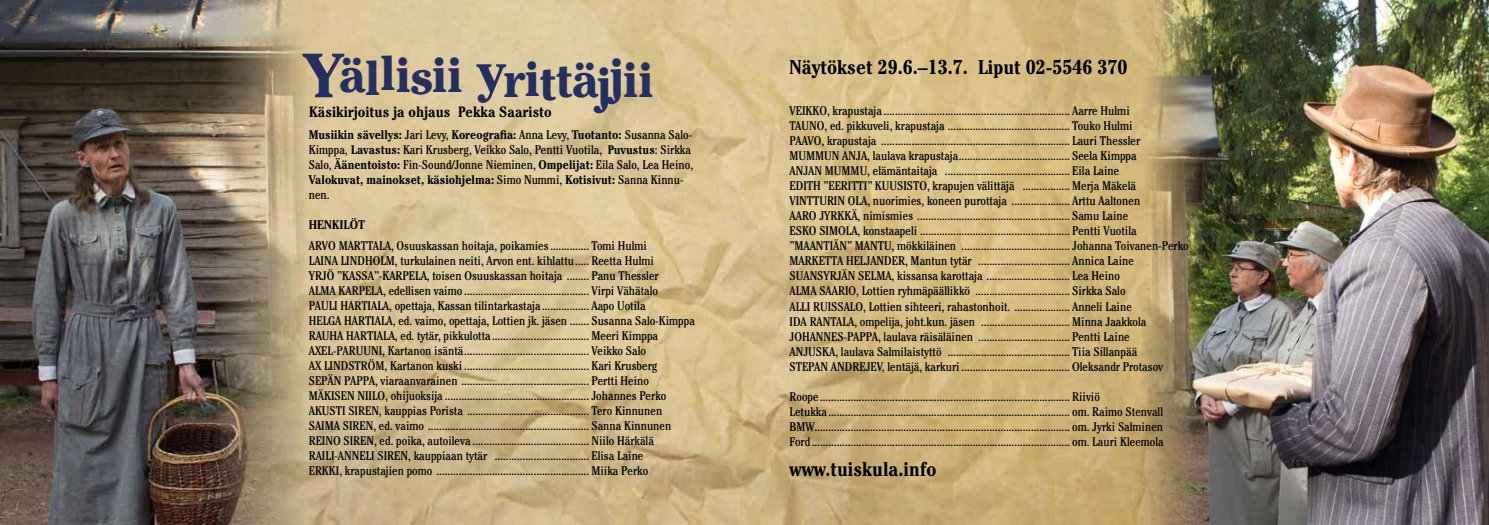
<style>
.page{position:relative;width:1489px;height:525px;background:#fff}
.page>*{position:absolute;margin:0;border:0;box-sizing:border-box;transform-origin:0 0}
.t1{font:700 48.5px "Cheltenham";color:#253061}
.t2{font:700 condensed 20px "Cheltenham";color:#000}
.t3{font:700 condensed 15px "Cheltenham";color:#000}
.t4{font:condensed 12.5px/15px "Cheltenham";color:#000}
.t5{font:700 condensed 12.5px "Cheltenham";color:#000}
.s1{font-size:61.88px}
.s2{font-size:55px}
.s3{font-weight:700}
</style>
<div class="page">
<img style="left:884px;top:0;width:37px;height:524px">
<img style="left:921px;top:0;width:567px;height:524px">
<img style="left:0;top:0;width:884px;height:524px">
<h1 class="t1" style="left:302px;top:50px;width:353px"><span class="s1">Y</span>ällisii <span class="s2">y</span>rittäjjii</h1>
<p class="t3" style="left:309px;top:103px;width:244px">Käsikirjoitus ja ohjaus Pekka Saaristo</p>
<p class="t4" style="left:309px;top:127px;width:386px"><span class="s3">Musiikin sävellys:</span> Jari Levy, <span class="s3">Koreografia:</span> Anna Levy, <span class="s3">Tuotanto:</span> Susanna Salo-Kimppa, <span class="s3">Lavastus:</span> Kari Krusberg, Veikko Salo, Pentti Vuotila, <span class="s3">Puvustus</span>: Sirkka Salo, <span class="s3">Äänentoisto:</span> Fin-Sound/Jonne Nieminen, <span class="s3">Ompelijat:</span> Eila Salo, Lea Heino, <span class="s3">Valokuvat, mainokset, käsiohjelma:</span> Simo Nummi, <span class="s3">Kotisivut:</span> Sanna Kinnu&shy;nen.</p>
<p class="t5" style="left:309px;top:217px;width:58px">HENKILÖT</p>
<p class="t4" style="left:309px;top:238px;width:387px">ARVO MARTTALA, Osuuskassan hoitaja, poikamies.............. Tomi Hulmi<br>LAINA LINDHOLM, turkulainen neiti, Arvon ent. kihlattu..... Reetta Hulmi<br>YRJÖ ”KASSA”-KARPELA, toisen Osuuskassan hoitaja ........ Panu Thessler<br>ALMA KARPELA, edellisen vaimo ............................................. Virpi Vähätalo<br>PAULI HARTIALA, opettaja, Kassan tilintarkastaja ................. Aapo Uotila<br>HELGA HARTIALA, ed. vaimo, opettaja, Lottien jk. jäsen ....... Susanna Salo-Kimppa RAUHA HARTIALA, ed. tytär, pikkulotta................................... Meeri Kimppa AXEL-PARUUNI, Kartanon isäntä............................................. Veikko Salo<br>AX LINDSTRÖM, Kartanon kuski ............................................. Kari Krusberg<br>SEPÄN PAPPA, viaraanvarainen .............................................. Pertti Heino MÄKISEN NIILO, ohijuoksija .................................................... Johannes Perko AKUSTI SIREN, kauppias Porista ............................................ Tero Kinnunen SAIMA SIREN, ed. vaimo .......................................................... Sanna Kinnunen REINO SIREN, ed. poika, autoileva .......................................... Niilo Härkälä RAILI-ANNELI SIREN, kauppiaan tytär .................................. Elisa Laine<br>ERKKI, krapustajien pomo ....................................................... Miika Perko</p>
<h2 class="t2" style="left:789px;top:55px;width:339px">Näytökset 29.6.–13.7. Liput 02-5546 370</h2>
<p class="t4" style="left:789px;top:103px;width:401px">VEIKKO, krapustaja ................................................................... Aarre Hulmi<br>TAUNO, ed. pikkuveli, krapustaja ............................................ Touko Hulmi<br>PAAVO, krapustaja .................................................................... Lauri Thessler MUMMUN ANJA, laulava krapustaja........................................ Seela Kimppa<br>ANJAN MUMMU, elämäntaitaja ............................................. Eila Laine<br>EDITH ”EERITTI” KUUSISTO, krapujen välittäjä ................. Merja Mäkelä VINTTURIN OLA, nuorimies, koneen purottaja ..................... Arttu Aaltonen<br>AARO JYRKKÄ, nimismies ....................................................... Samu Laine<br>ESKO SIMOLA, konstaapeli ...................................................... Pentti Vuotila ”MAANTIÄN” MANTU, mökkiläinen ....................................... Johanna Toivanen-Perko MARKETTA HELJANDER, Mantun tytär ................................. Annica Laine SUANSYRJÄN SELMA, kissansa karottaja .............................. Lea Heino<br>ALMA SAARIO, Lottien ryhmäpäällikkö .................................. Sirkka Salo<br>ALLI RUISSALO, Lottien sihteeri, rahastonhoit. .................... Anneli Laine<br>IDA RANTALA, ompelija, joht.kun. jäsen ................................ Minna Jaakkola JOHANNES-PAPPA, laulava räisäläinen ................................. Pentti Laine<br>ANJUSKA, laulava Salmilaistyttö ............................................ Tiia Sillanpää<br>STEPAN ANDREJEV, lentäjä, karkuri ....................................... Oleksandr Protasov</p>
<p class="t4" style="left:789px;top:388px;width:376px">Roope.......................................................................................... Riiviö Letukka....................................................................................... om. Raimo Stenvall BMW............................................................................................ om. Jyrki Salminen Ford ............................................................................................. om. Lauri Kleemola</p>
<h2 class="t2" style="left:789px;top:456px;width:149px">www.tuiskula.info</h2>
</div>
